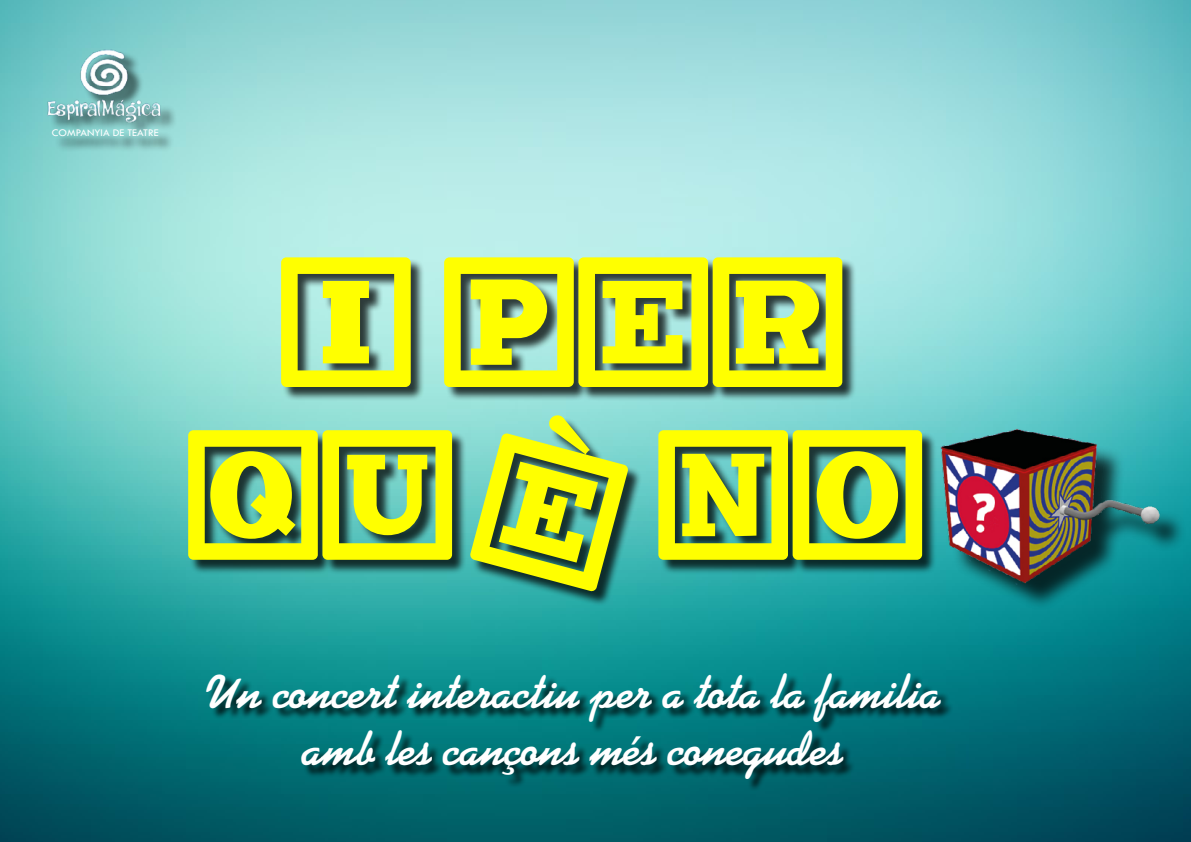
<style>
.page{position:relative;width:1191px;height:842px;background:#fff}
.page>*{position:absolute;margin:0;border:0;box-sizing:border-box;transform-origin:0 0}
.t1{font:144px/172.8px "Chock A Block NF";color:#ff0}
.t2{font:700 48px/57.6px "Alako";color:#fff;text-align:center}
.t3{font:10.6px "Tw Cen";color:#fff;scale:1.05 1}
</style>
<div class="page">
<img style="left:0;top:0;width:1191px;height:842px">
<div style="left:50px;top:51px;width:127px;height:101px;background:#000;opacity:.75"></div>
<img style="left:36px;top:36px;width:138px;height:93px">
<div style="left:190px;top:259px;width:746px;height:347px;background:#000;opacity:.75"></div>
<div style="left:945px;top:433px;width:242px;height:178px;background:#000;opacity:.75"></div>
<img style="left:938px;top:423px;width:225px;height:176px">
<div style="left:208px;top:674px;width:745px;height:117px;background:#000;opacity:.75"></div>
<svg style="left:469px;top:403px;width:168px;height:189px;background:#4a8e8a"></svg>
<p class="t3" style="left:52px;top:126px;width:103px">COMPANYIA DE TEATRE</p>
<h1 class="t1" style="left:186px;top:240px;width:660px;text-indent:93px">I PER<br>QU</h1>
<h1 class="t1" style="left:656px;top:412px;width:270px">NO</h1>
<p class="t2" style="left:205px;top:664px;width:737px">Un concert interactiu per a tota la familia amb les cançons més conegudes</p>
</div>
